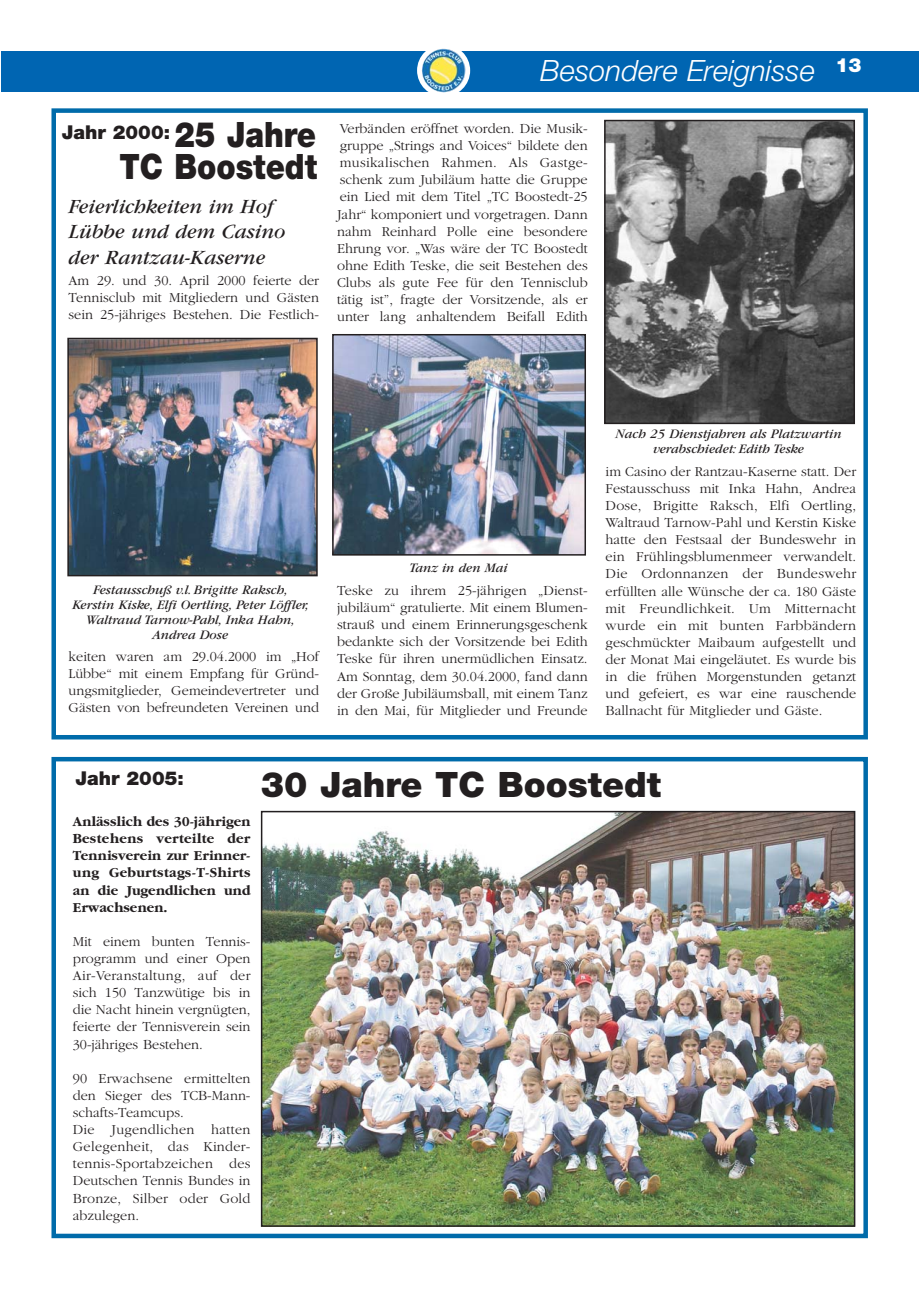
<style>
.page{position:relative;width:919px;height:1289px;background:#fff}
.page>*{position:absolute;margin:0;border:0;box-sizing:border-box;transform-origin:0 0}
.t1{font:900 34.95px "Helvetica Neue";color:#231f20}
.t2{font:900 34.95px/31.8px "Helvetica Neue";color:#231f20;text-align:right;scale:.87 1}
.t3{font:italic 300 29.4px "Helvetica Neue";color:#fff}
.t4{font:italic 21px/25.5px "Garamond";color:#231f20}
.t5{font:900 19.05px "Helvetica Neue";color:#231f20}
.t6{font:300 14.25px/17.1px "Garamond";color:#231f20;text-align:justify}
.t7{font:700 14.25px/17.1px "Garamond";color:#231f20;text-align:justify}
.t8{font:italic 13.5px/15px "Garamond";color:#231f20;text-align:center}
</style>
<div class="page">
<div style="left:1px;top:52px;width:469px;height:40px;background:#0065b2"></div>
<div style="left:459px;top:52px;width:459px;height:40px;background:#0065b2"></div>
<div style="left:417px;top:44px;width:53px;height:53px;background:#fff;border-radius:50%"></div>
<img style="left:422px;top:49px;width:44px;height:43px">
<div style="left:51px;top:108px;width:816px;height:631px;border:4px solid #006baa"></div>
<div style="left:51px;top:757px;width:816px;height:481px;border:4px solid #006baa"></div>
<img style="left:264px;top:813px;width:588px;height:410px">
<div style="left:261px;top:810px;width:594px;height:416px;border:2px solid #231f20"></div>
<img style="left:607px;top:123px;width:244px;height:298px">
<div style="left:604px;top:120px;width:250px;height:304px;border:2px solid #231f20"></div>
<img style="left:335px;top:337px;width:248px;height:215px">
<div style="left:332px;top:334px;width:254px;height:221px;border:2px solid #231f20"></div>
<img style="left:70px;top:341px;width:245px;height:232px">
<div style="left:67px;top:338px;width:251px;height:238px;border:2px solid #231f20"></div>
<h1 class="t2" style="left:119px;top:122px;width:229px">25 Jahre<br>TC Boostedt</h1>
<h3 class="t5" style="left:62px;top:126px;width:110px">Jahr 2000:</h3>
<h3 class="t4" style="left:68px;top:195px;width:218px">Feierlichkeiten im Hof<br>Lübbe und dem Casino der Rantzau-Kaserne</h3>
<p class="t6" style="left:68px;top:273px;width:252px">Am 29. und 30. April 2000 feierte der Tennisclub mit Mitgliedern und Gästen sein 25-jähriges Bestehen. Die Fest lich -</p>
<h2 class="t3" style="left:540px;top:60px;width:323px">Besondere Ereignisse <sup>13</sup></h2>
<p class="t6" style="left:337px;top:121px;width:252px">Verbänden eröffnet worden. Die Musik - gruppe „Strings and Voices“ bildete den musikalischen Rahmen. Als Gastge - schenk zum Jubiläum hatte die Gruppe ein Lied mit dem Titel „TC Boostedt-25<br>Jahr“ komponiert und vorgetragen. Dann nahm Reinhard Polle eine besondere Ehrung vor. „Was wäre der TC Boostedt ohne Edith Teske, die seit Bestehen des Clubs als gute Fee für den Tennisclub tätig ist”, fragte der Vorsitzende, als er unter lang anhaltendem Beifall Edith</p>
<p class="t8" style="left:72px;top:583px;width:238px">Festausschuß v.l. Brigitte Raksch,<br>Kerstin Kiske, Elfi Oertling, Peter Löffler,<br>Waltraud Tarnow-Pahl, Inka Hahn,<br>Andrea Dose</p>
<p class="t6" style="left:68px;top:649px;width:252px">keiten waren am 29.04.2000 im „Hof Lübbe“ mit einem Empfang für Gründ - ungsmitglieder, Gemeinde ver treter und Gästen von befreundeten Vereinen und</p>
<p class="t8" style="left:409px;top:562px;width:100px">Tanz in den Mai</p>
<p class="t6" style="left:337px;top:583px;width:252px">Teske zu ihrem 25-jährigen „Dienst - jubiläum“ gratulierte. Mit einem Blumen - strauß und einem Erinnerungs geschenk bedankte sich der Vorsitzende bei Edith Teske für ihren unermüdlichen Einsatz.<br>Am Sonntag, dem 30.04.2000, fand dann der Große Jubiläumsball, mit einem Tanz in den Mai, für Mitglieder und Freunde</p>
<p class="t8" style="left:615px;top:427px;width:227px">Nach 25 Dienstjahren als Platzwartin verabschiedet: Edith Teske</p>
<p class="t6" style="left:605px;top:464px;width:252px">im Casino der Rantzau-Kaserne statt. Der Festausschuss mit Inka Hahn, Andrea Dose, Brigitte Raksch, Elfi Oertling, Waltraud Tarnow-Pahl und Kerstin Kiske hatte den Festsaal der Bundeswehr in ein Frühlingsblumenmeer verwandelt.<br>Die Ordonnanzen der Bundeswehr erfüllten alle Wünsche der ca. 180 Gäste mit Freundlichkeit. Um Mitternacht wurde ein mit bunten Farbbändern geschmückter Maibaum aufgestellt und der Monat Mai eingeläutet. Es wurde bis in die frühen Morgenstunden getanzt und gefeiert, es war eine rauschende Ballnacht für Mitglieder und Gäste.</p>
<h3 class="t5" style="left:75px;top:771px;width:110px">Jahr 2005:</h3>
<p class="t7" style="left:73px;top:814px;width:179px">Anlässlich des 30-jährigen Bestehens verteilte der Tennisverein zur Erinner - ung Geburtstags-T-Shirts an die Jugendlichen und Erwachsenen.</p>
<p class="t6" style="left:73px;top:933px;width:179px">Mit einem bunten Tennis - programm und einer Open Air-Veranstaltung, auf der sich 150 Tanzwütige bis in die Nacht hinein vergnügten, feierte der Tennisverein sein 30-jähriges Bestehen.</p>
<p class="t6" style="left:73px;top:1070px;width:179px;text-align:left">90 Erwachsene ermittelten den Sieger des TCB-Mann - schafts-Teamcups.<br>Die Jugendlichen hatten<br>Gelegenheit, das Kinder - tennis-Sportabzeichen des<br>Deutschen Tennis Bundes in<br>Bronze, Silber oder Gold abzulegen.</p>
<h1 class="t1" style="left:261px;top:772px;width:401px">30 Jahre TC Boostedt</h1>
</div>
